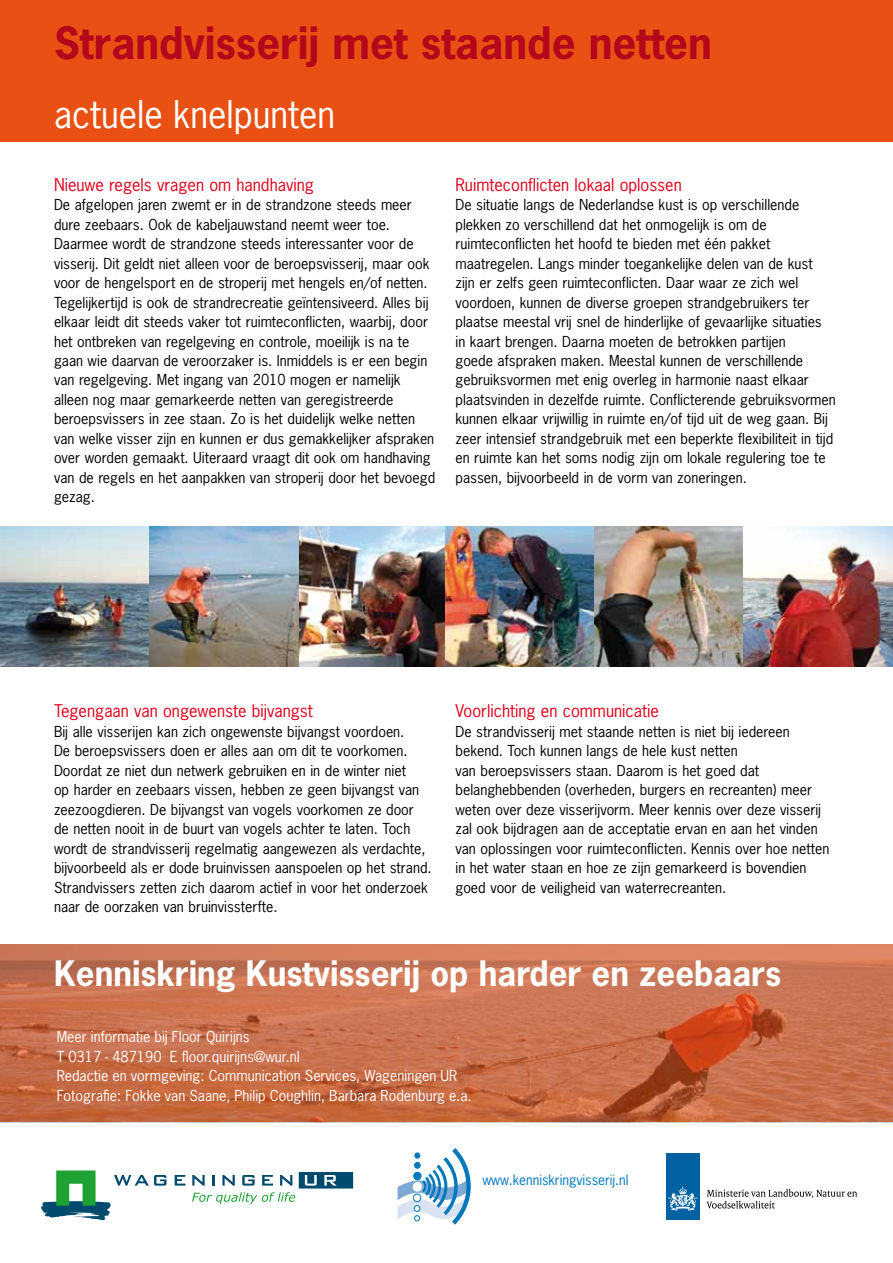
<style>
.page{position:relative;width:893px;height:1263px;background:#fff}
.page>*{position:absolute;margin:0;border:0;box-sizing:border-box;transform-origin:0 0}
.t1{font:700 42px "News Gothic Std";color:#b3071b}
.t2{font:36px "News Gothic Std";color:#fff}
.t3{font:700 33px "News Gothic Std";color:#fff}
.t4{font:16.5px "News Gothic Std";color:#e2001a}
.t5{font:14.25px/19.5px "News Gothic Std";color:#000}
.t6{font:14.25px/19.5px "News Gothic Std";color:#fff}
.t7{font:13.5px "News Gothic Std";color:#0078bb}
</style>
<div class="page">
<div style="left:0;top:0;width:893px;height:142px;background:#e85113"></div>
<img style="left:0;top:526px;width:297px;height:140px">
<img style="left:297px;top:526px;width:596px;height:140px">
<svg style="left:398px;top:1148px;width:73px;height:77px"></svg>
<svg style="left:41px;top:1170px;width:125px;height:50px"></svg>
<svg style="left:175px;top:1175px;width:10px;height:10px"></svg>
<svg style="left:192px;top:1172px;width:161px;height:32px"></svg>
<div style="left:666px;top:1153px;width:33px;height:67px;background:#0062a1"></div>
<svg style="left:668px;top:1186px;width:29px;height:25px"></svg>
<svg style="left:707px;top:1189px;width:150px;height:19px"></svg>
<img style="left:0;top:944px;width:893px;height:179px">
<h1 class="t1" style="left:54px;top:16px;width:659px">Strandvisserij met staande netten</h1>
<h2 class="t2" style="left:54px;top:91px;width:283px">actuele knelpunten</h2>
<p class="t4" style="left:54px;top:174px;width:261px">Nieuwe regels vragen om handhaving</p>
<p class="t5" style="left:54px;top:195px;width:383px">De afgelopen jaren zwemt er in de strandzone steeds meer dure zeebaars. Ook de kabeljauwstand neemt weer toe.<br>Daarmee wordt de strandzone steeds interessanter voor de visserij. Dit geldt niet alleen voor de beroepsvisserij, maar ook voor de hengelsport en de stroperij met hengels en/of netten.<br>Tegelijkertijd is ook de strandrecreatie geïntensiveerd. Alles bij elkaar leidt dit steeds vaker tot ruimteconflicten, waarbij, door het ontbreken van regelgeving en controle, moeilijk is na te gaan wie daarvan de veroorzaker is. Inmiddels is er een begin van regelgeving. Met ingang van 2010 mogen er namelijk alleen nog maar gemarkeerde netten van geregistreerde beroepsvissers in zee staan. Zo is het duidelijk welke netten van welke visser zijn en kunnen er dus gemakkelijker afspraken over worden gemaakt. Uiteraard vraagt dit ook om handhaving van de regels en het aanpakken van stroperij door het bevoegd gezag.</p>
<p class="t4" style="left:455px;top:174px;width:228px">Ruimteconflicten lokaal oplossen</p>
<p class="t5" style="left:455px;top:195px;width:382px">De situatie langs de Nederlandse kust is op verschillende plekken zo verschillend dat het onmogelijk is om de ruimteconflicten het hoofd te bieden met één pakket maatregelen. Langs minder toegankelijke delen van de kust<br>zijn er zelfs geen ruimteconflicten. Daar waar ze zich wel voordoen, kunnen de diverse groepen strandgebruikers ter plaatse meestal vrij snel de hinderlijke of gevaarlijke situaties<br>in kaart brengen. Daarna moeten de betrokken partijen<br>goede afspraken maken. Meestal kunnen de verschillende gebruiksvormen met enig overleg in harmonie naast elkaar plaatsvinden in dezelfde ruimte. Conflicterende gebruiksvormen kunnen elkaar vrijwillig in ruimte en/of tijd uit de weg gaan. Bij zeer intensief strandgebruik met een beperkte flexibiliteit in tijd en ruimte kan het soms nodig zijn om lokale regulering toe te passen, bijvoorbeeld in de vorm van zoneringen.</p>
<p class="t4" style="left:54px;top:700px;width:260px">Tegengaan van ongewenste bijvangst</p>
<p class="t5" style="left:54px;top:721px;width:379px">Bij alle visserijen kan zich ongewenste bijvangst voordoen.<br>De beroepsvissers doen er alles aan om dit te voorkomen.<br>Doordat ze niet dun netwerk gebruiken en in de winter niet<br>op harder en zeebaars vissen, hebben ze geen bijvangst van zeezoogdieren. De bijvangst van vogels voorkomen ze door de netten nooit in de buurt van vogels achter te laten. Toch wordt de strandvisserij regelmatig aangewezen als verdachte, bijvoorbeeld als er dode bruinvissen aanspoelen op het strand.<br>Strandvissers zetten zich daarom actief in voor het onderzoek naar de oorzaken van bruinvissterfte.</p>
<p class="t4" style="left:455px;top:700px;width:205px">Voorlichting en communicatie</p>
<p class="t5" style="left:455px;top:721px;width:375px">De strandvisserij met staande netten is niet bij iedereen bekend. Toch kunnen langs de hele kust netten<br>van beroepsvissers staan. Daarom is het goed dat belanghebbenden (overheden, burgers en recreanten) meer weten over deze visserijvorm. Meer kennis over deze visserij zal ook bijdragen aan de acceptatie ervan en aan het vinden van oplossingen voor ruimteconflicten. Kennis over hoe netten in het water staan en hoe ze zijn gemarkeerd is bovendien goed voor de veiligheid van waterrecreanten.</p>
<h3 class="t3" style="left:54px;top:951px;width:729px">Kenniskring Kustvisserij op harder en zeebaars</h3>
<p class="t6" style="left:57px;top:1027px;width:416px">Meer informatie bij Floor Quirijns<br>T 0317 - 487190 E floor.quirijns@wur.nl<br>Redactie en vormgeving: Communication Services, Wageningen UR Fotografie: Fokke van Saane, Philip Coughlin, Barbara Rodenburg e.a.</p>
<p class="t7" style="left:482px;top:1171px;width:148px">www.kenniskringvisserij.nl</p>
</div>
